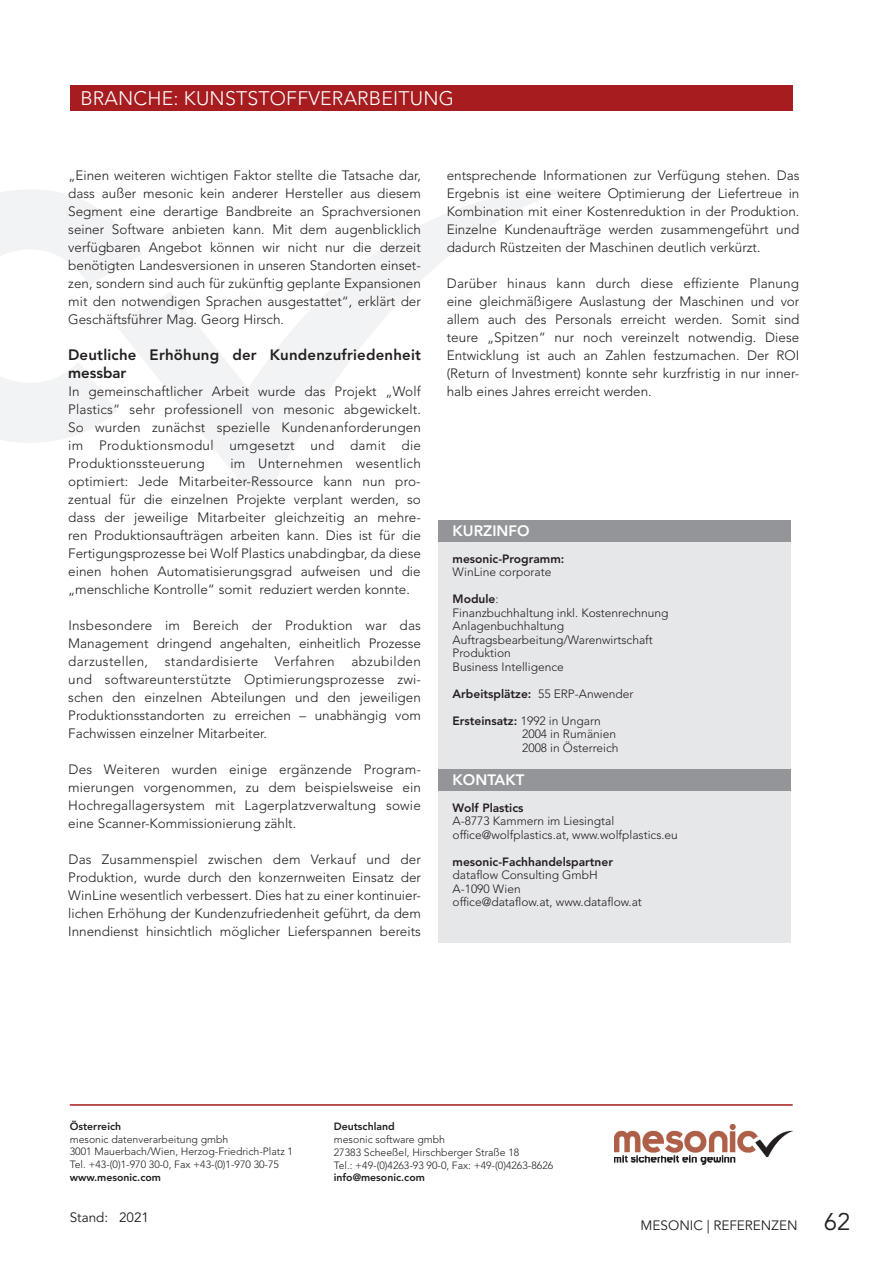
<style>
.page{position:relative;width:893px;height:1263px;background:#fff}
.page>*{position:absolute;margin:0;border:0;box-sizing:border-box;transform-origin:0 0}
.t1{font:300 19.5px "Avenir LT Pro";letter-spacing:.01em;color:#fff}
.t2{font:800 15px/18px "Avenir LT Pro";letter-spacing:.015em;color:#231f20}
.t3{font:800 15px "Avenir LT Pro";color:#fff}
.t4{font:300 13.5px/18px "Avenir LT Pro";color:#231f20;text-align:justify}
.t5{font:13.5px "Avenir LT Pro";color:#231f20}
.t6{font:300 12px/13.5px "Avenir LT Pro";color:#231f20}
.t7{font:800 12px "Avenir LT Pro";color:#231f20}
.t8{font:300 10.5px/12.6px "Avenir LT Pro";color:#231f20}
.t9{font:800 10.5px "Avenir LT Pro";color:#231f20}
.s1{font-weight:800}
.s2{font-weight:300}
.s3{font-size:24px}
</style>
<div class="page">
<div style="left:70px;top:85px;width:723px;height:25px;background:#a61c1f"></div>
<svg style="left:143px;top:190px;width:425px;height:317px"></svg>
<svg style="left:0;top:190px;width:143px;height:253px"></svg>
<hr style="left:70px;top:1104px;width:723px;height:2px;background:#a61c1f">
<img style="left:614px;top:1125px;width:179px;height:39px">
<div style="left:438px;top:520px;width:353px;height:423px;background:#e6e7e9"></div>
<div style="left:438px;top:520px;width:353px;height:21px;background:#939598"></div>
<div style="left:438px;top:770px;width:353px;height:21px;background:#939598"></div>
<h1 class="t1" style="left:80px;top:87px;width:375px">BRANCHE: KUNSTSTOFFVERARBEITUNG</h1>
<p class="t4" style="left:68px;top:167px;width:354px">„Einen weiteren wichtigen Faktor stellte die Tatsache dar, dass außer mesonic kein anderer Hersteller aus diesem Segment eine derartige Bandbreite an Sprachversionen seiner Software anbieten kann. Mit dem augenblicklich verfügbaren Angebot können wir nicht nur die derzeit benötigten Landesversionen in unseren Standorten einset&shy;zen, sondern sind auch für zukünftig geplante Expansionen mit den notwendigen Sprachen ausgestattet“, erklärt der Geschäftsführer Mag. Georg Hirsch.</p>
<p class="t2" style="left:68px;top:346px;width:355px">Deutliche Erhöhung der Kundenzufriedenheit messbar</p>
<p class="t4" style="left:68px;top:383px;width:354px">In gemeinschaftlicher Arbeit wurde das Projekt „Wolf Plastics“ sehr professionell von mesonic abgewickelt.<br>So wurden zunächst spezielle Kundenanforderungen im Produktionsmodul umgesetzt und damit die Produktionssteuerung</p>
<p class="t4" style="left:68px;top:455px;width:354px;text-indent:162px">im Unternehmen wesentlich optimiert: Jede Mitarbeiter-Ressource kann nun pro&shy;zentual für die einzelnen Projekte verplant werden, so dass der jeweilige Mitarbeiter gleichzeitig an mehre&shy;ren Produktionsaufträgen arbeiten kann. Dies ist für die Fertigungsprozesse bei Wolf Plastics unabdingbar, da diese einen hohen Automatisierungsgrad aufweisen und die „menschliche Kontrolle“ somit reduziert werden konnte.</p>
<p class="t4" style="left:68px;top:617px;width:354px">Insbesondere im Bereich der Produktion war das Management dringend angehalten, einheitlich Prozesse darzustellen, standardisierte Verfahren abzubilden und softwareunterstützte Optimierungsprozesse zwi&shy;schen den einzelnen Abteilungen und den jeweiligen Produktionsstandorten zu erreichen – unabhängig vom Fachwissen einzelner Mitarbeiter.</p>
<p class="t4" style="left:68px;top:761px;width:354px">Des Weiteren wurden einige ergänzende Program&shy;mierungen vorgenommen, zu dem beispielsweise ein Hochregallagersystem mit Lagerplatzverwaltung sowie eine Scanner-Kommissionierung zählt.</p>
<p class="t4" style="left:68px;top:851px;width:354px">Das Zusammenspiel zwischen dem Verkauf und der Produktion, wurde durch den konzernweiten Einsatz der WinLine wesentlich verbessert. Dies hat zu einer kontinuier&shy;lichen Erhöhung der Kundenzufriedenheit geführt, da dem Innendienst hinsichtlich möglicher Lieferspannen bereits</p>
<p class="t4" style="left:447px;top:167px;width:354px">entsprechende Informationen zur Verfügung stehen. Das Ergebnis ist eine weitere Optimierung der Liefertreue in Kombination mit einer Kostenreduktion in der Produktion.<br>Einzelne Kundenaufträge werden zusammengeführt und dadurch Rüstzeiten der Maschinen deutlich verkürzt.</p>
<p class="t4" style="left:447px;top:275px;width:354px">Darüber hinaus kann durch diese effiziente Planung eine gleichmäßigere Auslastung der Maschinen und vor allem auch des Personals erreicht werden. Somit sind teure „Spitzen“ nur noch vereinzelt notwendig. Diese Entwicklung ist auch an Zahlen festzumachen. Der ROI (Return of Investment) konnte sehr kurzfristig in nur inner&shy;halb eines Jahres erreicht werden.</p>
<p class="t3" style="left:453px;top:522px;width:78px">KURZINFO</p>
<p class="t7" style="left:453px;top:552px;width:113px">mesonic-Programm:</p>
<p class="t6" style="left:453px;top:565px;width:100px">WinLine corporate</p>
<p class="t6" style="left:453px;top:592px;width:217px"><span class="s1">Module</span>:<br>Finanzbuchhaltung inkl. Kostenrechnung<br>Anlagenbuchhaltung<br>Auftragsbearbeitung/Warenwirtschaft<br>Produktion<br>Business Intelligence</p>
<p class="t7" style="left:453px;top:687px;width:182px">Arbeitsplätze: <span class="s2">55 ERP-Anwender</span></p>
<p class="t6" style="left:522px;top:714px;width:98px;text-indent:-70px"><span class="s1">Ersteinsatz:</span> 1992 in Ungarn<br>2004 in Rumänien<br>2008 in Österreich</p>
<p class="t3" style="left:453px;top:771px;width:73px">KONTAKT</p>
<p class="t7" style="left:453px;top:801px;width:72px">Wolf Plastics</p>
<p class="t6" style="left:453px;top:814px;width:227px">A-8773 Kammern im Liesingtal office@wolfplastics.at, www.wolfplastics.eu</p>
<p class="t7" style="left:453px;top:855px;width:162px">mesonic-Fachhandelspartner</p>
<p class="t6" style="left:453px;top:868px;width:191px">dataflow Consulting GmbH<br>A-1090 Wien<br>office@dataflow.at, www.dataflow.at</p>
<p class="t9" style="left:70px;top:1120px;width:53px">Österreich</p>
<p class="t8" style="left:70px;top:1133px;width:225px">mesonic datenverarbeitung gmbh<br>3001 Mauerbach/Wien, Herzog-Friedrich-Platz 1<br>Tel. +43-(0)1-970 30-0, Fax +43-(0)1-970 30-75</p>
<p class="t9" style="left:70px;top:1171px;width:93px">www.mesonic.com</p>
<p class="t9" style="left:334px;top:1120px;width:62px">Deutschland</p>
<p class="t8" style="left:334px;top:1133px;width:221px">mesonic software gmbh<br>27383 Scheeßel, Hirschberger Straße 18<br>Tel.: +49-(0)4263-93 90-0, Fax: +49-(0)4263-8626</p>
<p class="t9" style="left:334px;top:1171px;width:93px">info@mesonic.com</p>
<p class="t5" style="left:70px;top:1209px;width:40px">Stand:</p>
<p class="t5" style="left:641px;top:1217px;width:211px">MESONIC | REFERENZEN <span class="s3">62</span></p>
<p class="t5" style="left:119px;top:1209px;width:32px">2021</p>
</div>
